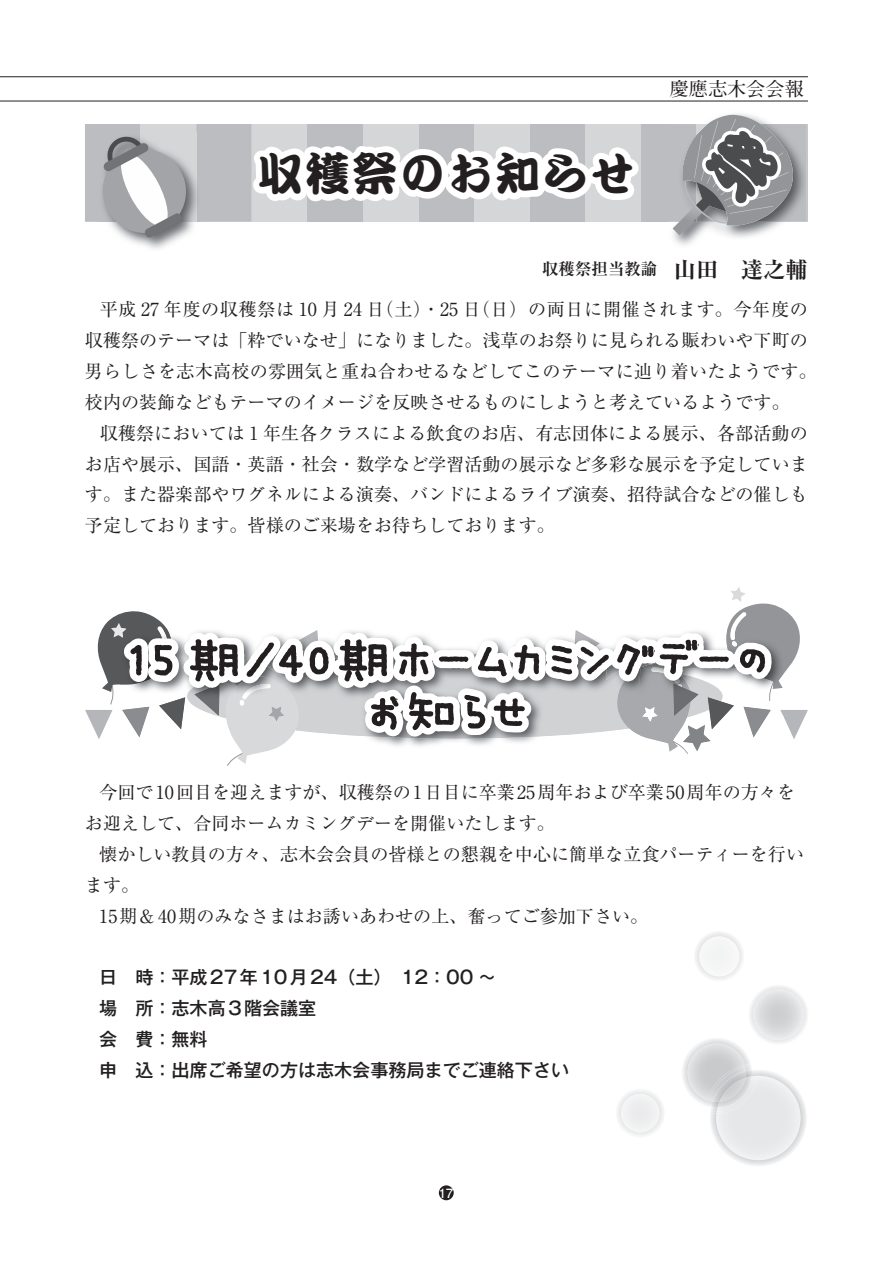
<style>
.page{position:relative;width:893px;height:1263px;background:#fff}
.page>*{position:absolute;margin:0;border:0;box-sizing:border-box;transform-origin:0 0}
.t1{font:72.75px/52.1px "Miura Liner Jr";letter-spacing:-.025em;color:#231f20;text-align:center}
.t2{font:45.75px "DFP Kan Tei Ryu CID XB";letter-spacing:.04em;color:#231f20}
.t3{font:700 19.2px "Futo Min A101 Pro";color:#231f20}
.t4{font:18px/30.9px "Ryumin Pro";color:#231f20}
.t5{font:500 18px/30.9px "Gothic MB101 Pro";color:#231f20}
.t6{font:700 16.5px "Ryumin Pro";color:#231f20}
.t7{font:700 12.75px "Futo Go B101 Pro";color:#fff}
.s1{font-stretch:expanded;font-size:22.35px}
</style>
<div class="page">
<hr style="left:0;top:76px;width:808px;height:1px;background:#231f20">
<hr style="left:0;top:101px;width:808px;height:1px;background:#231f20">
<div style="left:439px;top:1185px;width:15px;height:15px;background:#231f20;border-radius:50%"></div>
<div style="left:307px;top:124px;width:56px;height:98px;background:#bcbdc0"></div>
<div style="left:641px;top:124px;width:27px;height:98px;background:#bcbdc0"></div>
<hr style="left:806px;top:124px;width:2px;height:98px;background:#bcbdc0">
<svg style="left:314px;top:146px;width:24px;height:56px"></svg>
<svg style="left:338px;top:76px;width:307px;height:146px"></svg>
<img style="left:672px;top:114px;width:84px;height:131px">
<img style="left:668px;top:124px;width:5px;height:98px">
<img style="left:793px;top:124px;width:13px;height:98px">
<svg style="left:673px;top:115px;width:120px;height:120px;background:#9d9ea0"></svg>
<svg style="left:85px;top:124px;width:229px;height:115px"></svg>
<svg style="left:85px;top:587px;width:723px;height:579px"></svg>
<h2 class="t2" style="left:257px;top:149px;width:380px">収穫祭のお知らせ</h2>
<p class="t3" style="left:670px;top:74px;width:135px">慶應志木会会報</p>
<p class="t6" style="left:542px;top:256px;width:267px">収穫祭担当教諭　<span class="s1">山田　達之輔</span></p>
<p class="t4" style="left:85px;top:293px;width:733px;text-indent:15px">平成 27 年度の収穫祭は 10 月 24 日（土）・25 日（日）の両日に開催されます。今年度の収穫祭のテーマは「粋でいなせ」になりました。浅草のお祭りに見られる賑わいや下町の男らしさを志木高校の雰囲気と重ね合わせるなどしてこのテーマに辿り着いたようです。校内の装飾などもテーマのイメージを反映させるものにしようと考えているようです。</p>
<p class="t4" style="left:85px;top:416px;width:724px;text-align:justify;text-indent:15px">収穫祭においては 1 年生各クラスによる飲食のお店、有志団体による展示、各部活動のお店や展示、国語・英語・社会・数学など学習活動の展示など多彩な展示を予定しています。また器楽部やワグネルによる演奏、バンドによるライブ演奏、招待試合などの催しも予定しております。皆様のご来場をお待ちしております。</p>
<h1 class="t1" style="left:124px;top:633px;width:648px">15期／40期ホームカミングデーのお知らせ</h1>
<p class="t4" style="left:85px;top:776px;width:712px;text-indent:14px">今回で10回目を迎えますが、収穫祭の1日目に卒業25周年および卒業50周年の方々をお迎えして、合同ホームカミングデーを開催いたします。</p>
<p class="t4" style="left:99px;top:838px;width:706px">懐かしい教員の方々、志木会会員の皆様との懇親を中心に簡単な立食パーティーを行い</p>
<p class="t4" style="left:85px;top:868px;width:56px">ます。</p>
<p class="t4" style="left:99px;top:899px;width:550px">15期＆40期のみなさまはお誘いあわせの上、奮ってご参加下さい。</p>
<p class="t5" style="left:99px;top:960px;width:471px">日　時：平成27年10月24（土）　12：00 ～<br>場　所：志木高3階会議室<br>会　費：無料<br>申　込：出席ご希望の方は志木会事務局までご連絡下さい</p>
<p class="t7" style="left:439px;top:1183px;width:16px">17</p>
</div>
